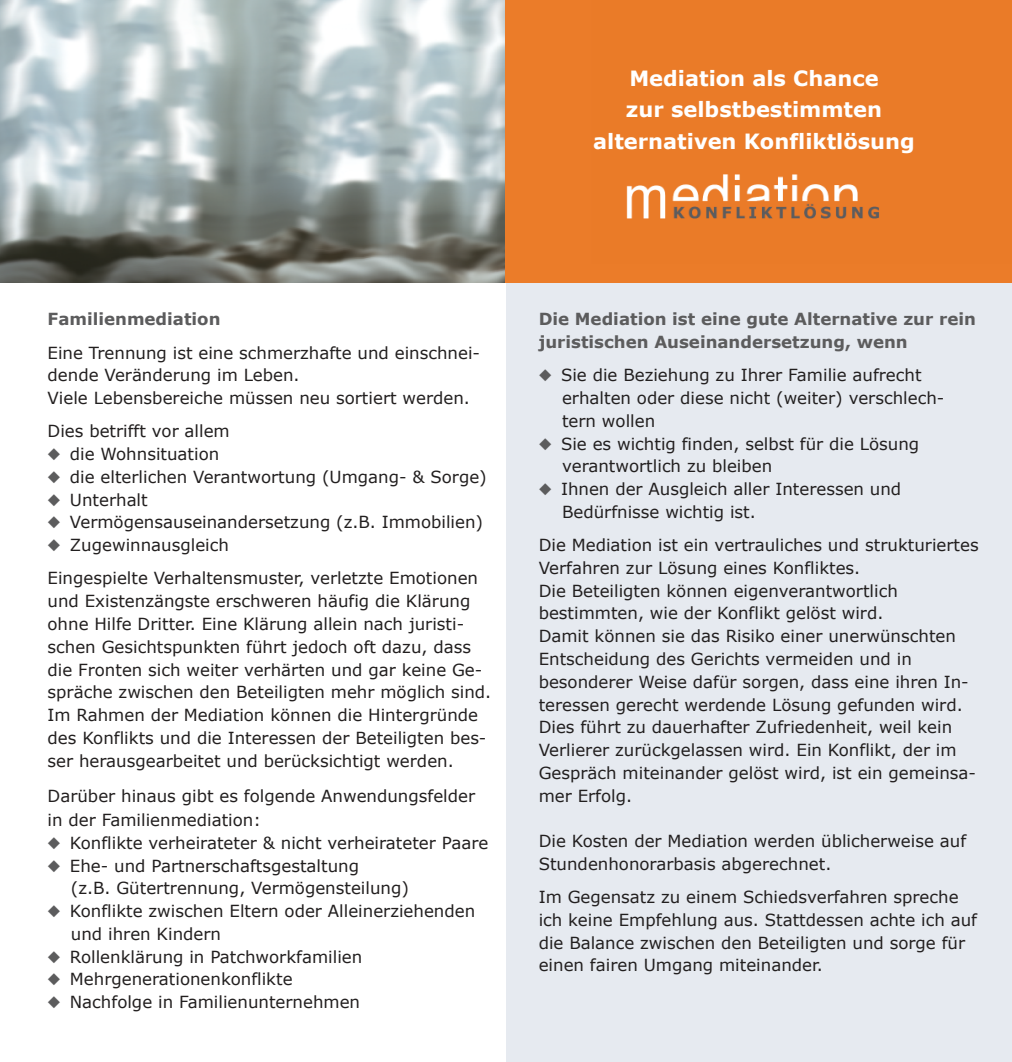
<style>
.page{position:relative;width:1012px;height:1062px;background:#fff}
.page>*{position:absolute;margin:0;border:0;box-sizing:border-box;transform-origin:0 0}
.t1{font:700 21px/31.5px "Verdana";color:#fff;text-align:center}
.t2{font:16.62px/22.8px "Verdana";color:#221f1f}
.t3{font:700 16.62px/22.8px "Verdana";color:#5c5c5d}
.s1{color:#5c5c5d}
</style>
<div class="page">
<img style="left:0;top:0;width:506px;height:283px">
<div style="left:506px;top:283px;width:506px;height:779px;background:#e6eaf0"></div>
<div style="left:506px;top:0;width:506px;height:283px;background:#ea7b28"></div>
<p class="t1" style="left:593px;top:62px;width:323px">Mediation als Chance<br>zur selbstbestimmten alternativen Konfliktlösung</p>
<p class="t3" style="left:48px;top:308px;width:174px">Familienmediation</p>
<p class="t2" style="left:48px;top:341px;width:434px">Eine Trennung ist eine schmerzhafte und einschnei&shy;dende Veränderung im Leben.<br>Viele Lebensbereiche müssen neu sortiert werden.</p>
<p class="t2" style="left:48px;top:420px;width:184px">Dies betrifft vor allem</p>
<p class="t2" style="left:48px;top:443px;width:173px"><span class="s1">◆</span> die Wohnsituation</p>
<p class="t2" style="left:48px;top:466px;width:441px"><span class="s1">◆</span> die elterlichen Verantwortung (Umgang- &amp; Sorge)</p>
<p class="t2" style="left:48px;top:488px;width:102px"><span class="s1">◆</span> Unterhalt</p>
<p class="t2" style="left:48px;top:511px;width:437px"><span class="s1">◆</span> Vermögensauseinandersetzung (z.B. Immobilien)</p>
<p class="t2" style="left:48px;top:529px;width:432px;line-height:33.2px"><span class="s1">◆</span> Zugewinnausgleich<br>Eingespielte Verhaltensmuster, verletzte Emotionen</p>
<p class="t2" style="left:48px;top:590px;width:445px">und Existenzängste erschweren häufig die Klärung ohne Hilfe Dritter. Eine Klärung allein nach juristi&shy;schen Gesichtspunkten führt jedoch oft dazu, dass die Fronten sich weiter verhärten und gar keine Ge&shy;spräche zwischen den Beteiligten mehr möglich sind.<br>Im Rahmen der Mediation können die Hintergründe des Konflikts und die Interessen der Beteiligten bes&shy;ser herausgearbeitet und berücksichtigt werden.</p>
<p class="t2" style="left:48px;top:783px;width:429px;line-height:24.5px">Darüber hinaus gibt es folgende Anwendungsfelder in der Familienmediation:</p>
<p class="t2" style="left:48px;top:831px;width:442px"><span class="s1">◆</span> Konflikte verheirateter &amp; nicht verheirateter Paare</p>
<p class="t2" style="left:71px;top:854px;width:340px;text-indent:-23px"><span class="s1">◆</span> Ehe- und Partnerschaftsgestaltung<br>(z.B. Gütertrennung, Vermögensteilung)</p>
<p class="t2" style="left:71px;top:900px;width:406px;text-indent:-23px"><span class="s1">◆</span> Konflikte zwischen Eltern oder Alleinerziehenden und ihren Kindern</p>
<p class="t2" style="left:48px;top:945px;width:316px"><span class="s1">◆</span> Rollenklärung in Patchworkfamilien</p>
<p class="t2" style="left:48px;top:968px;width:247px"><span class="s1">◆</span> Mehrgenerationenkonflikte</p>
<p class="t2" style="left:48px;top:991px;width:314px"><span class="s1">◆</span> Nachfolge in Familienunternehmen</p>
<p class="t3" style="left:539px;top:308px;width:439px">Die Mediation ist eine gute Alternative zur rein juristischen Auseinandersetzung, wenn</p>
<p class="t2" style="left:562px;top:364px;width:384px;text-indent:-23px"><span class="s1">◆</span> Sie die Beziehung zu Ihrer Familie aufrecht erhalten oder diese nicht (weiter) verschlech&shy;tern wollen</p>
<p class="t2" style="left:562px;top:432px;width:359px;text-indent:-23px"><span class="s1">◆</span> Sie es wichtig finden, selbst für die Lösung verantwortlich zu bleiben</p>
<p class="t2" style="left:562px;top:478px;width:341px;text-indent:-23px"><span class="s1">◆</span> Ihnen der Ausgleich aller Interessen und<br>Bedürfnisse wichtig ist.</p>
<p class="t2" style="left:539px;top:534px;width:441px">Die Mediation ist ein vertrauliches und strukturiertes Verfahren zur Lösung eines Konfliktes.<br>Die Beteiligten können eigenverantwortlich bestimmten, wie der Konflikt gelöst wird.<br>Damit können sie das Risiko einer unerwünschten Entscheidung des Gerichts vermeiden und in besonderer Weise dafür sorgen, dass eine ihren In&shy;teressen gerecht werdende Lösung gefunden wird.<br>Dies führt zu dauerhafter Zufriedenheit, weil kein Verlierer zurückgelassen wird. Ein Konflikt, der im Gespräch miteinander gelöst wird, ist ein gemeinsa&shy;mer Erfolg.</p>
<p class="t2" style="left:539px;top:830px;width:429px">Die Kosten der Mediation werden üblicherweise auf<br>Stundenhonorarbasis abgerechnet.</p>
<p class="t2" style="left:539px;top:886px;width:440px">Im Gegensatz zu einem Schiedsverfahren spreche ich keine Empfehlung aus. Stattdessen achte ich auf die Balance zwischen den Beteiligten und sorge für einen fairen Umgang miteinander.</p>
</div>
